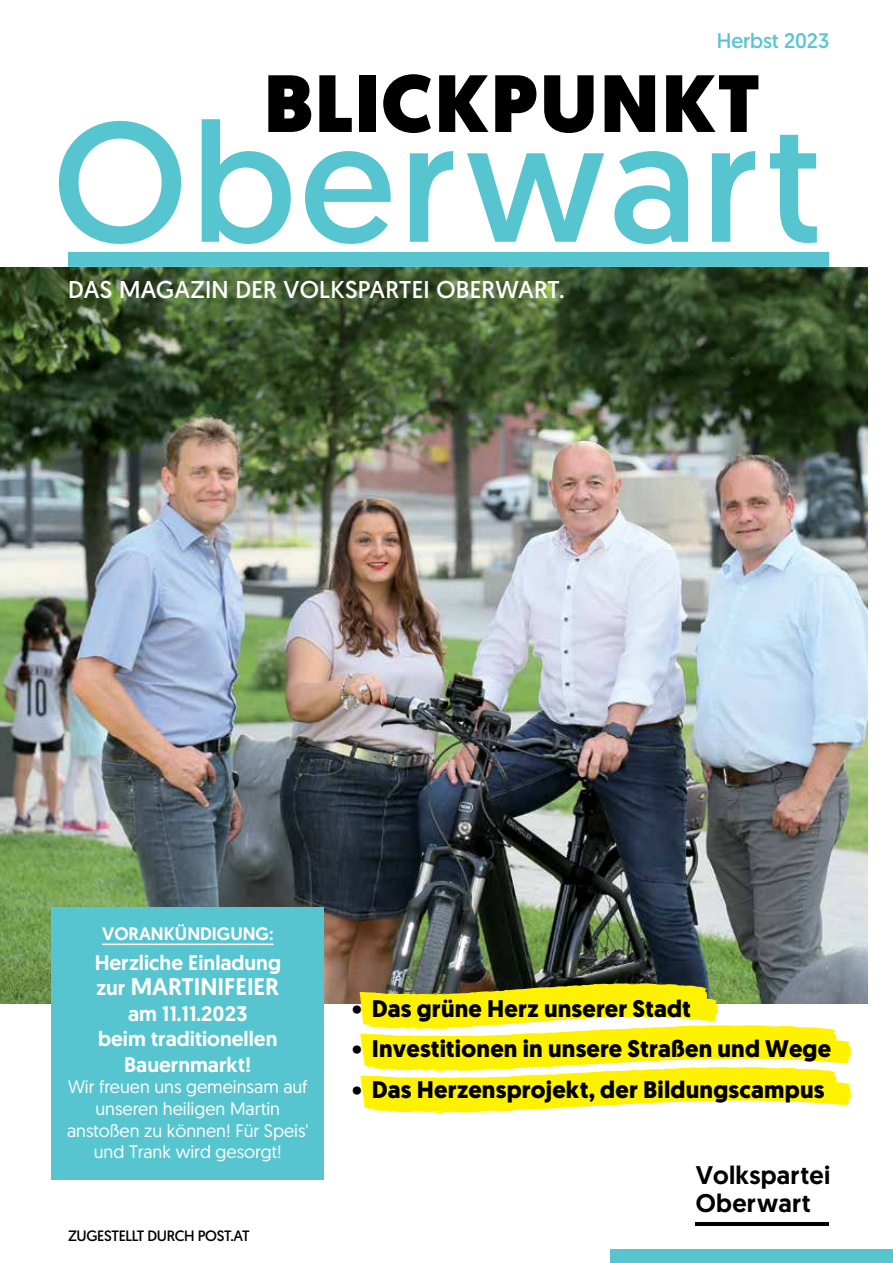
<style>
.page{position:relative;width:893px;height:1263px;background:#fff}
.page>*{position:absolute;margin:0;border:0;box-sizing:border-box;transform-origin:0 0}
.t1{font:169.5px "Geomanist";color:#56c5d0}
.t2{font:900 81px "Geomanist";letter-spacing:.02em;color:#000}
.t3{font:500 25.5px/28.5px "Geomanist";letter-spacing:.01em;color:#000}
.t4{font:24.3px "Geomanist";letter-spacing:.01em;color:#fff}
.t5{font:700 24px "Geomanist";letter-spacing:.01em;color:#000}
.t6{font:500 24px "Geomanist";color:#fff}
.t7{font:500 21px/25.5px "Geomanist";color:#fff;text-align:center}
.t8{font:21px "Geomanist";color:#56c5d0}
.t9{font:18px/21.6px "Geomanist";color:#fff;text-align:center}
.t10{font:500 18px "Geomanist";color:#fff}
.t11{font:15px "Geomanist";letter-spacing:-.025em;color:#000}
.s1{font-size:21px}
</style>
<div class="page">
<img style="left:0;top:267px;width:867px;height:736px">
<div style="left:68px;top:252px;width:761px;height:15px;background:#56c5d0"></div>
<hr style="left:695px;top:1222px;width:134px;height:4px;background:#000">
<div style="left:610px;top:1249px;width:283px;height:14px;background:#56c5d0"></div>
<div style="left:52px;top:908px;width:272px;height:272px;background:#56c5d0"></div>
<hr style="left:102px;top:943px;width:171px;height:2px;background:#fff">
<svg style="left:359px;top:983px;width:493px;height:130px"></svg>
<p class="t8" style="left:717px;top:27px;width:114px">HERBST 2023</p>
<h2 class="t2" style="left:264px;top:49px;width:498px">BLICKPUNKT</h2>
<h1 class="t1" style="left:53px;top:73px;width:770px">OBERWART</h1>
<p class="t4" style="left:68px;top:274px;width:498px">DAS MAGAZIN DER VOLKSPARTEI OBERWART.</p>
<p class="t10" style="left:102px;top:921px;width:173px">Vorankündigung:</p>
<p class="t7" style="left:95px;top:949px;width:188px">Herzliche Einladung</p>
<p class="t6" style="left:96px;top:971px;width:184px"><span class="s1">zur</span> Martinifeier</p>
<p class="t7" style="left:98px;top:1000px;width:181px">am 11.11.2023<br>beim traditionellen<br>Bauernmarkt!</p>
<p class="t9" style="left:67px;top:1076px;width:243px">Wir freuen uns gemeinsam auf unseren heiligen Martin anstoßen zu können! Für Speis' und Trank wird gesorgt!</p>
<p class="t11" style="left:68px;top:1226px;width:183px">ZUGESTELLT DURCH POST.AT</p>
<p class="t5" style="left:352px;top:992px;width:340px">• Das grüne Herz unserer Stadt</p>
<p class="t5" style="left:352px;top:1033px;width:480px">• Investitionen in unsere Straßen und Wege</p>
<p class="t5" style="left:352px;top:1073px;width:474px">• Das Herzensprojekt, der Bildungscampus</p>
<p class="t3" style="left:696px;top:1160px;width:136px">Volkspartei<br>Oberwart</p>
</div>
